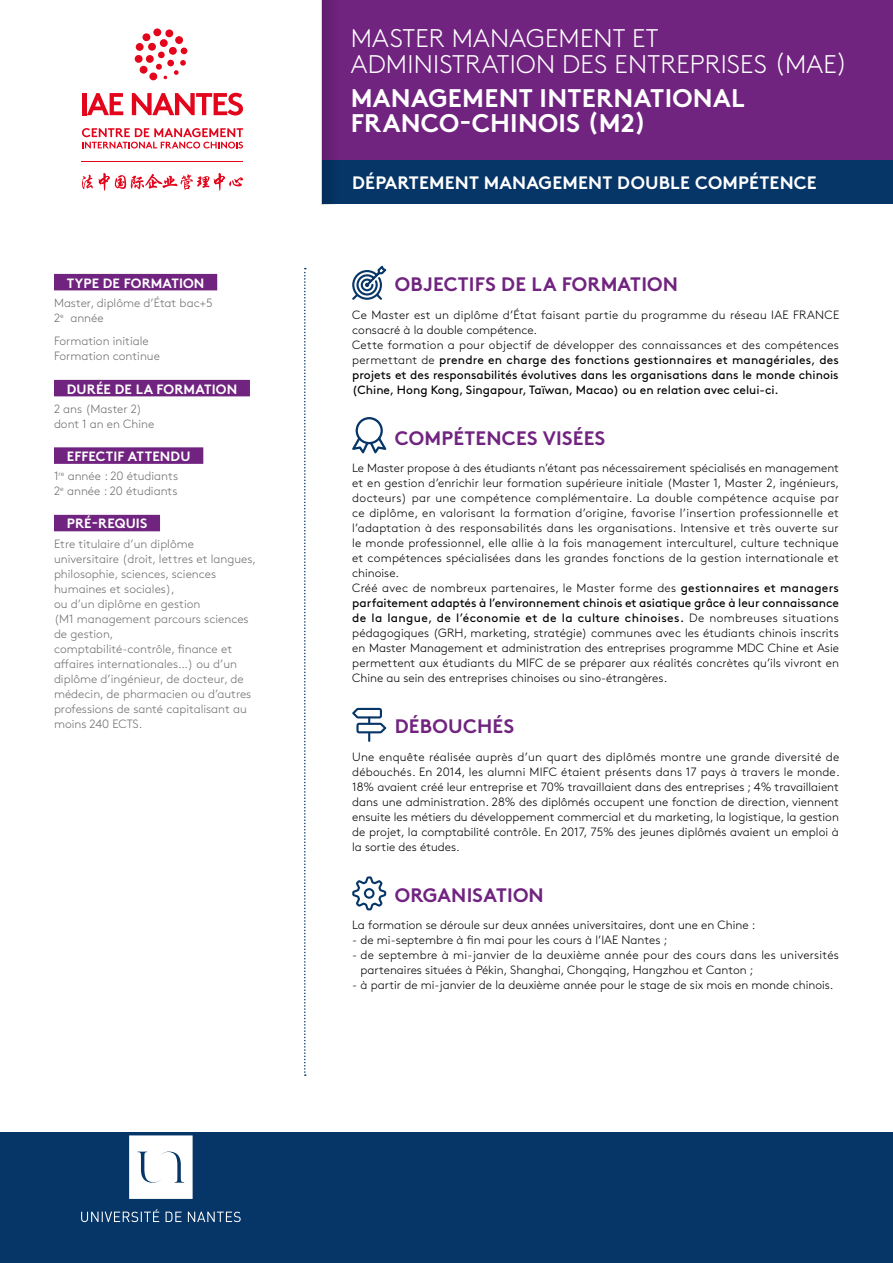
<style>
.page{position:relative;width:893px;height:1263px;background:#fff}
.page>*{position:absolute;margin:0;border:0;box-sizing:border-box;transform-origin:0 0}
.t1{font:300 25.5px/25.5px "Brown Std";letter-spacing:.01em;color:#fff}
.t2{font:700 25.5px/25.5px "Brown Std";letter-spacing:.01em;color:#fff}
.t3{font:700 19.5px "Brown Std";letter-spacing:.01em;color:#70237f}
.t4{font:700 18px "Brown Std";letter-spacing:.01em;color:#fff}
.t5{font:700 13.5px "Brown Std";letter-spacing:.01em;color:#fff}
.t6{font:300 12px/15px "Brown Std";letter-spacing:.005em;color:#000}
.t7{font:300 12px/15px "Brown Std";color:#706f6f}
.t8{font:12px/15px "Brown Std";color:#000}
.s1{font-weight:300}
.s2{font-weight:400}
</style>
<div class="page">
<div style="left:0;top:1132px;width:893px;height:131px;background:#063567"></div>
<div style="left:322px;top:160px;width:571px;height:44px;background:#063567"></div>
<svg style="left:81px;top:1135px;width:160px;height:87px"></svg>
<svg style="left:304px;top:268px;width:2px;height:808px"></svg>
<div style="left:322px;top:0;width:571px;height:160px;background:#70237f"></div>
<svg style="left:322px;top:0;width:8px;height:204px"></svg>
<div style="left:136px;top:43px;width:8px;height:8px;background:#e3051b;border-radius:50%"></div>
<div style="left:142px;top:33px;width:8px;height:8px;background:#e3051b;border-radius:50%"></div>
<div style="left:153px;top:28px;width:8px;height:8px;background:#e3051b;border-radius:50%"></div>
<div style="left:165px;top:29px;width:8px;height:8px;background:#e3051b;border-radius:50%"></div>
<div style="left:175px;top:36px;width:8px;height:8px;background:#e3051b;border-radius:50%"></div>
<svg style="left:181px;top:48px;width:6px;height:6px"></svg>
<svg style="left:174px;top:60px;width:12px;height:15px"></svg>
<div style="left:149px;top:73px;width:8px;height:7px;background:#e3051b;border-radius:50%"></div>
<div style="left:140px;top:66px;width:8px;height:8px;background:#e3051b;border-radius:50%"></div>
<div style="left:135px;top:55px;width:8px;height:8px;background:#e3051b;border-radius:50%"></div>
<div style="left:160px;top:39px;width:8px;height:8px;background:#e3051b;border-radius:50%"></div>
<div style="left:169px;top:47px;width:8px;height:8px;background:#e3051b;border-radius:50%"></div>
<div style="left:167px;top:60px;width:7px;height:6px;background:#e3051b;border-radius:50%"></div>
<svg style="left:156px;top:64px;width:6px;height:6px"></svg>
<div style="left:146px;top:55px;width:8px;height:8px;background:#e3051b;border-radius:50%"></div>
<div style="left:148px;top:43px;width:8px;height:8px;background:#e3051b;border-radius:50%"></div>
<div style="left:158px;top:52px;width:7px;height:6px;background:#e3051b;border-radius:50%"></div>
<hr style="left:82px;top:93px;width:4px;height:22px;background:#e3051b">
<svg style="left:87px;top:93px;width:36px;height:22px"></svg>
<svg style="left:132px;top:93px;width:111px;height:22px"></svg>
<svg style="left:82px;top:128px;width:161px;height:20px"></svg>
<hr style="left:82px;top:161px;width:161px;height:1px;background:#e3051b">
<svg style="left:82px;top:173px;width:161px;height:18px"></svg>
<svg style="left:352px;top:266px;width:34px;height:34px"></svg>
<svg style="left:352px;top:417px;width:34px;height:36px"></svg>
<svg style="left:352px;top:708px;width:34px;height:34px"></svg>
<svg style="left:352px;top:876px;width:34px;height:34px"></svg>
<div style="left:54px;top:274px;width:163px;height:16px;background:#70237f"></div>
<div style="left:54px;top:380px;width:196px;height:16px;background:#70237f"></div>
<div style="left:54px;top:447px;width:149px;height:17px;background:#70237f"></div>
<div style="left:54px;top:515px;width:106px;height:16px;background:#70237f"></div>
<p class="t5" style="left:67px;top:275px;width:139px">TYPE DE FORMATION</p>
<p class="t7" style="left:54px;top:295px;width:160px">Master, diplôme d’État bac+5<br>2<sup>e</sup> année</p>
<p class="t7" style="left:54px;top:334px;width:107px">Formation initiale<br>Formation continue</p>
<p class="t5" style="left:67px;top:380px;width:172px">DURÉE DE LA FORMATION</p>
<p class="t7" style="left:54px;top:401px;width:102px">2 ans (Master 2) dont 1 an en Chine</p>
<p class="t5" style="left:67px;top:448px;width:125px">EFFECTIF ATTENDU</p>
<p class="t7" style="left:54px;top:469px;width:126px">1<sup>re</sup> année : 20 étudiants<br>2<sup>e</sup> année : 20 étudiants</p>
<p class="t5" style="left:67px;top:515px;width:82px">PRÉ-REQUIS</p>
<p class="t7" style="left:54px;top:536px;width:204px">Etre titulaire d’un diplôme universitaire (droit, lettres et langues, philosophie, sciences, sciences humaines et sociales),<br>ou d’un diplôme en gestion<br>(M1 management parcours sciences de gestion,<br>comptabilité-contrôle, finance et affaires internationales…) ou d’un diplôme d’ingénieur, de docteur, de médecin, de pharmacien ou d’autres professions de santé capitalisant au moins 240 ECTS.</p>
<h1 class="t1" style="left:351px;top:26px;width:498px">MASTER MANAGEMENT ET<br>ADMINISTRATION DES ENTREPRISES (MAE)</h1>
<h1 class="t2" style="left:351px;top:85px;width:395px">MANAGEMENT INTERNATIONAL<br>FRANCO-CHINOIS (M2)</h1>
<h3 class="t4" style="left:352px;top:172px;width:466px">DÉPARTEMENT MANAGEMENT DOUBLE COMPÉTENCE</h3>
<h2 class="t3" style="left:395px;top:272px;width:285px">OBJECTIFS DE LA FORMATION</h2>
<p class="t8" style="left:352px;top:307px;width:488px"><span class="s1">Ce Master est un diplôme d’État faisant partie du programme du réseau IAE FRANCE consacré à la double compétence.<br>Cette formation a pour objectif de développer des connaissances et des compétences permettant de</span> prendre en charge des fonctions gestionnaires et managériales, des projets et des responsabilités évolutives dans les organisations dans le monde chinois (Chine, Hong Kong, Singapour, Taïwan, Macao) ou en relation avec celui-ci.</p>
<h2 class="t3" style="left:395px;top:426px;width:212px">COMPÉTENCES VISÉES</h2>
<p class="t6" style="left:352px;top:461px;width:489px">Le Master propose à des étudiants n’étant pas nécessairement spécialisés en management et en gestion d’enrichir leur formation supérieure initiale (Master 1, Master 2, ingénieurs, docteurs) par une compétence complémentaire. La double compétence acquise par ce diplôme, en valorisant la formation d’origine, favorise l’insertion professionnelle et l’adaptation à des responsabilités dans les organisations. Intensive et très ouverte sur le monde professionnel, elle allie à la fois management interculturel, culture technique et compétences spécialisées dans les grandes fonctions de la gestion internationale et chinoise.<br>Créé avec de nombreux partenaires, le Master forme des <span class="s2">gestionnaires et managers parfaitement adaptés à l’environnement chinois et asiatique grâce à leur connaissance de la langue, de l’économie et de la culture chinoises.</span> De nombreuses situations pédagogiques (GRH, marketing, stratégie) communes avec les étudiants chinois inscrits en Master Management et administration des entreprises programme MDC Chine et Asie permettent aux étudiants du MIFC de se préparer aux réalités concrètes qu’ils vivront en Chine au sein des entreprises chinoises ou sino-étrangères.</p>
<h2 class="t3" style="left:395px;top:714px;width:121px">DÉBOUCHÉS</h2>
<p class="t6" style="left:352px;top:749px;width:489px;text-align:justify">Une enquête réalisée auprès d’un quart des diplômés montre une grande diversité de débouchés. En 2014, les alumni MIFC étaient présents dans 17 pays à travers le monde.<br>18% avaient créé leur entreprise et 70% travaillaient dans des entreprises ; 4% travaillaient dans une administration. 28% des diplômés occupent une fonction de direction, viennent ensuite les métiers du développement commercial et du marketing, la logistique, la gestion de projet, la comptabilité contrôle. En 2017, 75% des jeunes diplômés avaient un emploi à la sortie des études.</p>
<h2 class="t3" style="left:395px;top:883px;width:150px">ORGANISATION</h2>
<p class="t6" style="left:352px;top:918px;width:405px">La formation se déroule sur deux années universitaires, dont une en Chine :</p>
<p class="t6" style="left:352px;top:933px;width:317px">- de mi-septembre à fin mai pour les cours à l’IAE Nantes ;</p>
<p class="t6" style="left:360px;top:948px;width:480px;text-indent:-8px">- de septembre à mi-janvier de la deuxième année pour des cours dans les universités partenaires situées à Pékin, Shanghai, Chongqing, Hangzhou et Canton ;</p>
<p class="t6" style="left:352px;top:978px;width:483px">- à partir de mi-janvier de la deuxième année pour le stage de six mois en monde chinois.</p>
</div>
